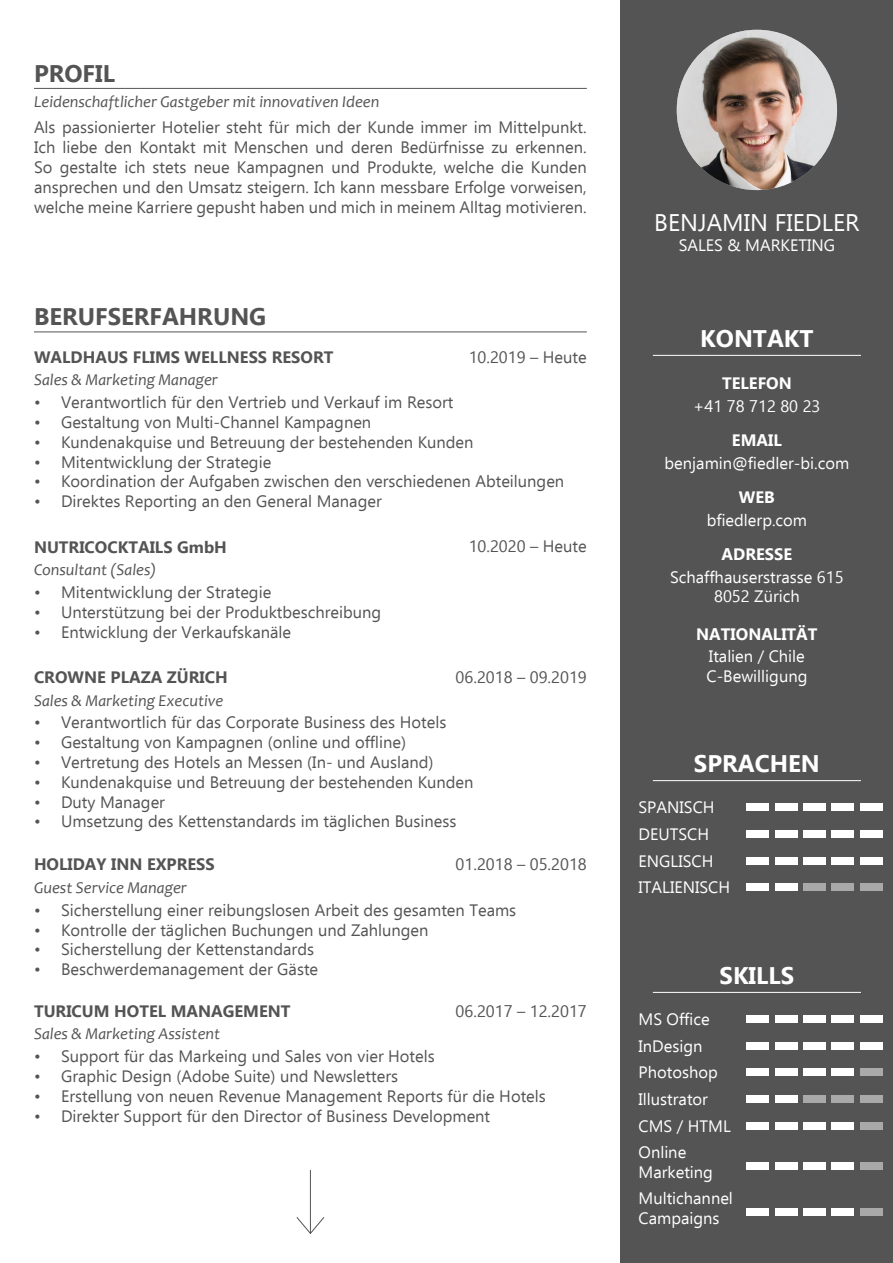
<style>
.page{position:relative;width:893px;height:1263px;background:#fff}
.page>*{position:absolute;margin:0;border:0;box-sizing:border-box;transform-origin:0 0}
.t1{font:700 24px "Ebrima";color:#fff}
.t2{font:700 24px "Ebrima";color:#545454}
.t3{font:24px "Ebrima";color:#fff}
.t4{font:16.5px/19.8px "Ebrima";color:#545454;text-align:justify}
.t5{font:16.5px/26.7px "Ebrima";color:#fff}
.t6{font:italic 16.5px "Candara";color:#545454}
.t7{font:700 16.5px "Ebrima";color:#545454}
.t8{font:700 16.5px "Ebrima";color:#fff}
</style>
<div class="page">
<div style="left:621px;top:0;width:272px;height:1263px;background:#545454"></div>
<img style="left:677px;top:30px;width:160px;height:160px;border-radius:80px">
<hr style="left:653px;top:355px;width:208px;height:1px;background:#fff">
<hr style="left:653px;top:780px;width:208px;height:1px;background:#fff">
<div style="left:747px;top:883px;width:22px;height:8px;background:#fff"></div>
<div style="left:775px;top:883px;width:22px;height:8px;background:#fff"></div>
<div style="left:803px;top:883px;width:22px;height:8px;background:#a9a9a9"></div>
<div style="left:832px;top:883px;width:22px;height:8px;background:#a9a9a9"></div>
<div style="left:860px;top:883px;width:22px;height:8px;background:#a9a9a9"></div>
<div style="left:747px;top:857px;width:22px;height:8px;background:#fff"></div>
<div style="left:775px;top:857px;width:22px;height:8px;background:#fff"></div>
<div style="left:803px;top:857px;width:22px;height:8px;background:#fff"></div>
<div style="left:832px;top:857px;width:22px;height:8px;background:#fff"></div>
<div style="left:860px;top:857px;width:22px;height:8px;background:#fff"></div>
<div style="left:747px;top:830px;width:22px;height:8px;background:#fff"></div>
<div style="left:775px;top:830px;width:22px;height:8px;background:#fff"></div>
<div style="left:803px;top:830px;width:22px;height:8px;background:#fff"></div>
<div style="left:832px;top:830px;width:22px;height:8px;background:#fff"></div>
<div style="left:860px;top:830px;width:22px;height:8px;background:#fff"></div>
<div style="left:747px;top:803px;width:22px;height:8px;background:#fff"></div>
<div style="left:775px;top:803px;width:22px;height:8px;background:#fff"></div>
<div style="left:803px;top:803px;width:22px;height:8px;background:#fff"></div>
<div style="left:832px;top:803px;width:22px;height:8px;background:#fff"></div>
<div style="left:860px;top:803px;width:22px;height:8px;background:#fff"></div>
<hr style="left:653px;top:992px;width:208px;height:1px;background:#fff">
<div style="left:747px;top:1095px;width:22px;height:8px;background:#fff"></div>
<div style="left:775px;top:1095px;width:22px;height:8px;background:#fff"></div>
<div style="left:803px;top:1095px;width:22px;height:8px;background:#a9a9a9"></div>
<div style="left:832px;top:1095px;width:22px;height:8px;background:#a9a9a9"></div>
<div style="left:860px;top:1095px;width:22px;height:8px;background:#a9a9a9"></div>
<div style="left:747px;top:1068px;width:22px;height:8px;background:#fff"></div>
<div style="left:775px;top:1068px;width:22px;height:8px;background:#fff"></div>
<div style="left:803px;top:1068px;width:22px;height:8px;background:#fff"></div>
<div style="left:832px;top:1068px;width:22px;height:8px;background:#fff"></div>
<div style="left:860px;top:1068px;width:22px;height:8px;background:#a9a9a9"></div>
<div style="left:747px;top:1042px;width:22px;height:8px;background:#fff"></div>
<div style="left:775px;top:1042px;width:22px;height:8px;background:#fff"></div>
<div style="left:803px;top:1042px;width:22px;height:8px;background:#fff"></div>
<div style="left:832px;top:1042px;width:22px;height:8px;background:#fff"></div>
<div style="left:860px;top:1042px;width:22px;height:8px;background:#fff"></div>
<div style="left:747px;top:1015px;width:22px;height:8px;background:#fff"></div>
<div style="left:775px;top:1015px;width:22px;height:8px;background:#fff"></div>
<div style="left:803px;top:1015px;width:22px;height:8px;background:#fff"></div>
<div style="left:832px;top:1015px;width:22px;height:8px;background:#fff"></div>
<div style="left:860px;top:1015px;width:22px;height:8px;background:#fff"></div>
<div style="left:747px;top:1122px;width:22px;height:8px;background:#fff"></div>
<div style="left:775px;top:1122px;width:22px;height:8px;background:#fff"></div>
<div style="left:803px;top:1122px;width:22px;height:8px;background:#fff"></div>
<div style="left:832px;top:1122px;width:22px;height:8px;background:#fff"></div>
<div style="left:860px;top:1122px;width:22px;height:8px;background:#a9a9a9"></div>
<div style="left:747px;top:1162px;width:22px;height:8px;background:#fff"></div>
<div style="left:775px;top:1162px;width:22px;height:8px;background:#fff"></div>
<div style="left:803px;top:1162px;width:22px;height:8px;background:#fff"></div>
<div style="left:832px;top:1162px;width:22px;height:8px;background:#fff"></div>
<div style="left:860px;top:1162px;width:22px;height:8px;background:#a9a9a9"></div>
<div style="left:747px;top:1208px;width:22px;height:8px;background:#fff"></div>
<div style="left:775px;top:1208px;width:22px;height:8px;background:#fff"></div>
<div style="left:803px;top:1208px;width:22px;height:8px;background:#fff"></div>
<div style="left:832px;top:1208px;width:22px;height:8px;background:#fff"></div>
<div style="left:860px;top:1208px;width:22px;height:8px;background:#a9a9a9"></div>
<hr style="left:34px;top:88px;width:553px;height:1px;background:#545454">
<hr style="left:34px;top:332px;width:553px;height:1px;background:#545454">
<hr style="left:310px;top:1170px;width:1px;height:64px;background:#545454">
<svg style="left:296px;top:1216px;width:29px;height:18px"></svg>
<h1 class="t2" style="left:34px;top:54px;width:82px">PROFIL</h1>
<p class="t6" style="left:34px;top:92px;width:347px">Leidenschaftlicher Gastgeber mit innovativen Ideen</p>
<p class="t4" style="left:34px;top:117px;width:554px">Als passionierter Hotelier steht für mich der Kunde immer im Mittelpunkt.<br>Ich liebe den Kontakt mit Menschen und deren Bedürfnisse zu erkennen.<br>So gestalte ich stets neue Kampagnen und Produkte, welche die Kunden ansprechen und den Umsatz steigern. Ich kann messbare Erfolge vorweisen, welche meine Karriere gepusht haben und mich in meinem Alltag motivieren.</p>
<h1 class="t2" style="left:34px;top:298px;width:234px">BERUFSERFAHRUNG</h1>
<p class="t7" style="left:34px;top:344px;width:301px">WALDHAUS FLIMS WELLNESS RESORT</p>
<p class="t6" style="left:34px;top:369px;width:185px">Sales &amp; Marketing Manager</p>
<p class="t4" style="left:469px;top:346px;width:120px">10.2019 – Heute</p>
<p class="t4" style="left:34px;top:392px;width:421px">• Verantwortlich für den Vertrieb und Verkauf im Resort</p>
<p class="t4" style="left:34px;top:412px;width:339px">• Gestaltung von Multi-Channel Kampagnen</p>
<p class="t4" style="left:34px;top:431px;width:441px">• Kundenakquise und Betreuung der bestehenden Kunden</p>
<p class="t4" style="left:34px;top:451px;width:239px">• Mitentwicklung der Strategie</p>
<p class="t4" style="left:34px;top:471px;width:532px">• Koordination der Aufgaben zwischen den verschiedenen Abteilungen</p>
<p class="t4" style="left:34px;top:491px;width:349px">• Direktes Reporting an den General Manager</p>
<p class="t7" style="left:34px;top:534px;width:194px">NUTRICOCKTAILS GmbH</p>
<p class="t6" style="left:34px;top:559px;width:124px">Consultant (Sales)</p>
<p class="t4" style="left:34px;top:582px;width:239px">• Mitentwicklung der Strategie</p>
<p class="t4" style="left:34px;top:601px;width:349px">• Unterstützung bei der Produktbeschreibung</p>
<p class="t4" style="left:34px;top:621px;width:259px">• Entwicklung der Verkaufskanäle</p>
<p class="t7" style="left:34px;top:664px;width:195px">CROWNE PLAZA ZÜRICH</p>
<p class="t6" style="left:34px;top:690px;width:191px">Sales &amp; Marketing Executive</p>
<p class="t4" style="left:469px;top:536px;width:120px">10.2020 – Heute</p>
<p class="t4" style="left:456px;top:667px;width:133px">06.2018 – 09.2019</p>
<p class="t4" style="left:34px;top:712px;width:414px">• Verantwortlich für das Corporate Business des Hotels</p>
<p class="t4" style="left:34px;top:732px;width:374px">• Gestaltung von Kampagnen (online und offline)</p>
<p class="t4" style="left:34px;top:752px;width:401px">• Vertretung des Hotels an Messen (In- und Ausland)</p>
<p class="t4" style="left:34px;top:771px;width:441px">• Kundenakquise und Betreuung der bestehenden Kunden</p>
<p class="t4" style="left:34px;top:791px;width:133px">• Duty Manager</p>
<p class="t4" style="left:34px;top:811px;width:424px">• Umsetzung des Kettenstandards im täglichen Business</p>
<p class="t7" style="left:34px;top:851px;width:182px">HOLIDAY INN EXPRESS</p>
<p class="t6" style="left:34px;top:877px;width:154px">Guest Service Manager</p>
<p class="t4" style="left:456px;top:854px;width:133px">01.2018 – 05.2018</p>
<p class="t4" style="left:34px;top:899px;width:484px">• Sicherstellung einer reibungslosen Arbeit des gesamten Teams</p>
<p class="t4" style="left:34px;top:919px;width:396px">• Kontrolle der täglichen Buchungen und Zahlungen</p>
<p class="t4" style="left:34px;top:939px;width:282px">• Sicherstellung der Kettenstandards</p>
<p class="t4" style="left:34px;top:959px;width:286px">• Beschwerdemanagement der Gäste</p>
<p class="t7" style="left:34px;top:998px;width:258px">TURICUM HOTEL MANAGEMENT</p>
<p class="t6" style="left:34px;top:1024px;width:188px">Sales &amp; Marketing Assistent</p>
<p class="t4" style="left:456px;top:1000px;width:133px">06.2017 – 12.2017</p>
<p class="t4" style="left:34px;top:1046px;width:402px">• Support für das Markeing und Sales von vier Hotels</p>
<p class="t4" style="left:34px;top:1066px;width:366px">• Graphic Design (Adobe Suite) und Newsletters</p>
<p class="t4" style="left:34px;top:1086px;width:513px">• Erstellung von neuen Revenue Management Reports für die Hotels</p>
<p class="t4" style="left:34px;top:1105px;width:458px">• Direkter Support für den Director of Business Development</p>
<h1 class="t3" style="left:654px;top:205px;width:207px">BENJAMIN FIEDLER</h1>
<p class="t5" style="left:679px;top:231px;width:158px">SALES &amp; MARKETING</p>
<h1 class="t1" style="left:700px;top:319px;width:115px">KONTAKT</h1>
<p class="t8" style="left:722px;top:370px;width:71px">TELEFON</p>
<p class="t5" style="left:693px;top:392px;width:129px">+41 78 712 80 23</p>
<p class="t8" style="left:732px;top:427px;width:51px">EMAIL</p>
<p class="t5" style="left:665px;top:449px;width:186px">benjamin@fiedler-bi.com</p>
<p class="t8" style="left:739px;top:484px;width:37px">WEB</p>
<p class="t5" style="left:707px;top:506px;width:102px">bfiedlerp.com</p>
<p class="t8" style="left:722px;top:541px;width:72px">ADRESSE</p>
<p class="t5" style="left:670px;top:566px;width:175px;line-height:19.8px;text-align:center">Schaffhauserstrasse 615<br>8052 Zürich</p>
<p class="t8" style="left:696px;top:621px;width:123px">NATIONALITÄT</p>
<p class="t5" style="left:706px;top:646px;width:102px;line-height:19.8px">Italien / Chile<br>C-Bewilligung</p>
<h1 class="t1" style="left:694px;top:745px;width:127px">SPRACHEN</h1>
<p class="t5" style="left:638px;top:793px;width:93px">SPANISCH<br>DEUTSCH<br>ENGLISCH<br>ITALIENISCH</p>
<h1 class="t1" style="left:720px;top:956px;width:76px">SKILLS</h1>
<p class="t5" style="left:638px;top:1005px;width:94px">MS Office<br>InDesign<br>Photoshop<br>Illustrator<br>CMS / HTML<br>Online</p>
<p class="t5" style="left:638px;top:1158px;width:96px;line-height:26.2px">Marketing<br>Multichannel</p>
<p class="t5" style="left:638px;top:1204px;width:82px">Campaigns</p>
</div>
